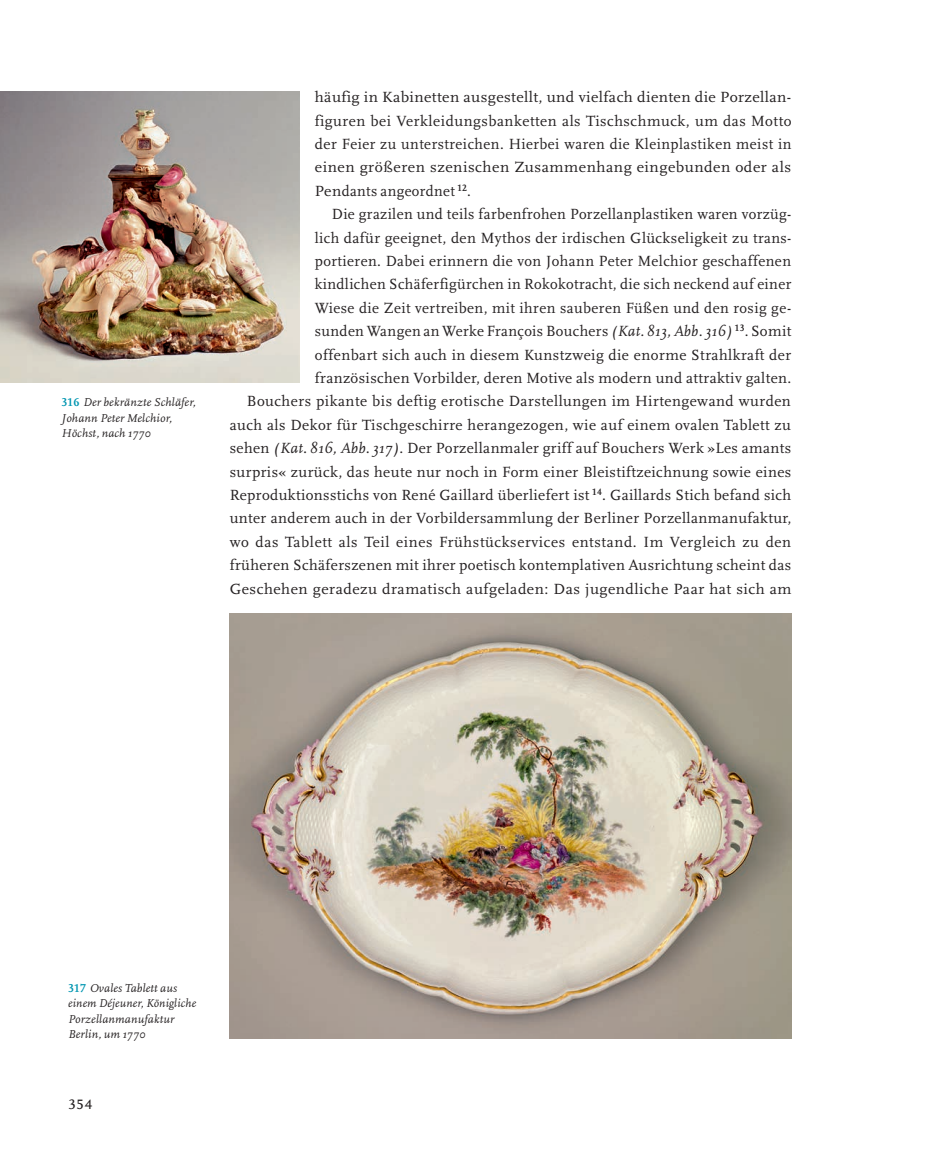
<style>
.page{position:relative;width:936px;height:1149px;background:#fff}
.page>*{position:absolute;margin:0;border:0;box-sizing:border-box;transform-origin:0 0}
.t1{font:16.5px "Scala Caps Expert";color:#231f20}
.t2{font:15.3px/23.4px "Scala";letter-spacing:.025em;color:#231f20;text-align:right}
.t3{font:15.3px/23.4px "Scala";letter-spacing:.025em;color:#231f20;text-align:justify;scale:1.04 1}
.t4{font:italic 11.85px/15.5px "Scala";letter-spacing:.02em;color:#231f20}
.s1{font-family:"Scala LF";font-weight:700;font-style:normal;color:#0096b1}
.s2{font-style:italic}
</style>
<div class="page">
<img style="left:0;top:91px;width:300px;height:292px">
<img style="left:230px;top:613px;width:561px;height:424px">
<p class="t4" style="left:62px;top:395px;width:136px"><span class="s1">316</span> Der bekränzte Schläfer,<br>Johann Peter Melchior,<br>Höchst, nach 1770</p>
<p class="t3" style="left:315px;top:86px;width:460px">häufig in Kabinetten ausgestellt, und vielfach dienten die Porzellan&shy;figuren bei Verkleidungsbanketten als Tischschmuck, um das Motto der Feier zu unterstreichen. Hierbei waren die Kleinplastiken meist in einen größeren szenischen Zusammenhang eingebunden oder als Pendants angeordnet <sup>12</sup>.</p>
<p class="t2" style="left:230px;top:203px;width:563px">Die grazilen und teils farbenfrohen Porzellanplastiken waren vorzüg-<br>lich dafür geeignet, den Mythos der irdischen Glückseligkeit zu trans-<br>portieren. Dabei erinnern die von Johann Peter Melchior geschaffenen<br>kindlichen Schäferfigürchen in Rokokotracht, die sich neckend auf einer<br>Wiese die Zeit vertreiben, mit ihren sauberen Füßen und den rosig ge-<br>sunden Wangen an Werke François Bouchers <span class="s2">(Kat. 813, Abb. 316)</span> <sup>13</sup>. Somit<br>offenbart sich auch in diesem Kunstzweig die enorme Strahlkraft der französischen Vorbilder, deren Motive als modern und attraktiv galten.<br>Bouchers pikante bis deftig erotische Darstellungen im Hirtengewand wurden auch als Dekor für Tischgeschirre herangezogen, wie auf einem ovalen Tablett zu sehen <span class="s2">(Kat. 816, Abb. 317)</span>. Der Porzellanmaler griff auf Bouchers Werk »Les amants surpris« zurück, das heute nur noch in Form einer Bleistiftzeichnung sowie eines Reproduktionsstichs von René Gaillard überliefert ist <sup>14</sup>. Gaillards Stich befand sich unter anderem auch in der Vorbildersammlung der Berliner Porzellanmanufaktur, wo das Tablett als Teil eines Frühstückservices entstand. Im Vergleich zu den früheren Schäferszenen mit ihrer poetisch kontemplativen Ausrichtung scheint das Geschehen geradezu dramatisch aufgeladen: Das jugendliche Paar hat sich am</p>
<p class="t4" style="left:68px;top:980px;width:129px"><span class="s1">317</span> Ovales Tablett aus einem Déjeuner, Königliche<br>Porzellanmanufaktur<br>Berlin, um 1770</p>
<p class="t1" style="left:68px;top:1094px;width:26px">354</p>
</div>
